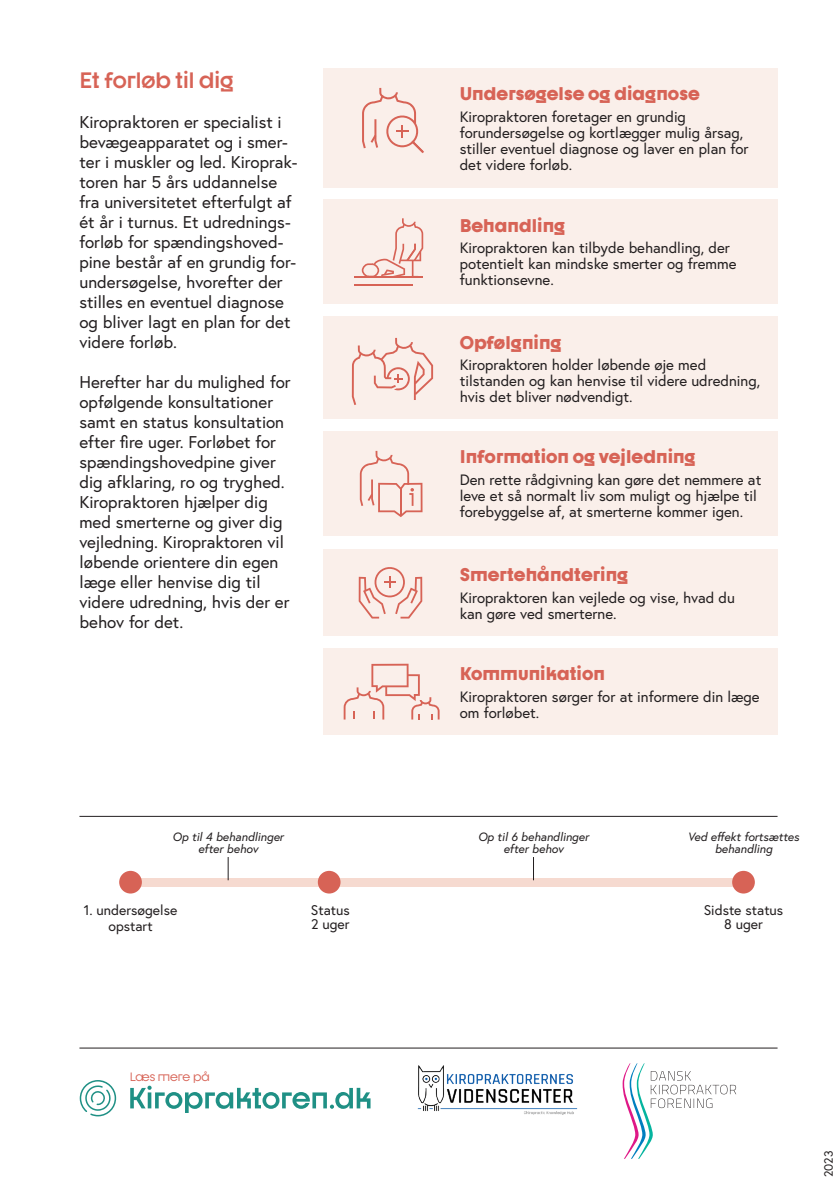
<style>
.page{position:relative;width:840px;height:1191px;background:#fff}
.page>*{position:absolute;margin:0;border:0;box-sizing:border-box;transform-origin:0 0}
.MR{font:700 22px "Dystopian";color:#d76356}
.Box_Brød{font:900 18px "Dystopian";color:#d76356}
.Brødtekst_Europa{font:17px/20px "Europa";color:#231f20}
.Box_Brød-2{font:15px/16px "Europa";color:#231f20}
.Box_Brød-3{font:14px/16px "Europa";color:#231f20;text-align:center}
.Box_Brød-4{font:italic 12px/12px "Europa";color:#231f20;text-align:center}
.MR-2{font:12px "Dystopian";color:#d76356}
.Box_Brød-5{font:12px "Europa";color:#231f20}
</style>
<div class="page">
<hr style="left:79px;top:816px;width:698px;height:1px;background:#231f20">
<div style="left:130px;top:878px;width:618px;height:8px;background:#f6dad0"></div>
<div style="left:119px;top:871px;width:23px;height:22px;background:#d76356;border-radius:50%"></div>
<div style="left:317px;top:871px;width:23px;height:22px;background:#d76356;border-radius:50%"></div>
<svg style="left:228px;top:857px;width:1px;height:23px"></svg>
<svg style="left:533px;top:857px;width:1px;height:23px"></svg>
<div style="left:731px;top:871px;width:23px;height:22px;background:#d76356;border-radius:50%"></div>
<div style="left:323px;top:68px;width:454px;height:120px;background:#faefea"></div>
<div style="left:323px;top:431px;width:454px;height:105px;background:#faefea"></div>
<div style="left:323px;top:549px;width:454px;height:87px;background:#faefea"></div>
<div style="left:323px;top:647px;width:454px;height:87px;background:#faefea"></div>
<div style="left:323px;top:199px;width:454px;height:105px;background:#faefea"></div>
<div style="left:323px;top:316px;width:454px;height:103px;background:#faefea"></div>
<svg style="left:362px;top:88px;width:62px;height:65px"></svg>
<hr style="left:354px;top:284px;width:58px;height:2px;background:#d76356">
<hr style="left:354px;top:276px;width:68px;height:1px;background:#d76356">
<svg style="left:361px;top:218px;width:62px;height:59px"></svg>
<svg style="left:351px;top:338px;width:82px;height:67px"></svg>
<svg style="left:359px;top:451px;width:63px;height:66px"></svg>
<svg style="left:358px;top:567px;width:64px;height:51px"></svg>
<svg style="left:343px;top:663px;width:96px;height:56px"></svg>
<hr style="left:79px;top:1047px;width:698px;height:1px;background:#231f20">
<svg style="left:622px;top:1063px;width:113px;height:95px"></svg>
<img style="left:417px;top:1065px;width:161px;height:50px">
<svg style="left:130px;top:1085px;width:240px;height:28px"></svg>
<svg style="left:79px;top:1080px;width:37px;height:36px"></svg>
<p class="MR" style="left:79px;top:66px;width:156px">Et forløb til dig</p>
<p class="Brødtekst_Europa" style="left:79px;top:112px;width:219px">Kiropraktoren er specialist i bevægeapparatet og i smer&shy;ter i muskler og led. Kiroprak&shy;toren har 5 års uddannelse fra universitetet efterfulgt af ét år i turnus. Et udrednings&shy;forløb for spændingshoved&shy;pine består af en grundig for&shy;undersøgelse, hvorefter der stilles en eventuel diagnose og bliver lagt en plan for det videre forløb.</p>
<p class="Brødtekst_Europa" style="left:79px;top:372px;width:213px">Herefter har du mulighed for opfølgende konsultationer samt en status konsultation efter fire uger. Forløbet for spændingshovedpine giver dig afklaring, ro og tryghed.<br>Kiropraktoren hjælper dig med smerterne og giver dig vejledning. Kiropraktoren vil løbende orientere din egen læge eller henvise dig til videre udredning, hvis der er behov for det.</p>
<p class="Box_Brød" style="left:459px;top:82px;width:241px">Undersøgelse og diagnose</p>
<p class="Box_Brød-2" style="left:459px;top:108px;width:290px">Kiropraktoren foretager en grundig forundersøgelse og kortlægger mulig årsag, stiller eventuel diagnose og laver en plan for det videre forløb.</p>
<p class="Box_Brød" style="left:459px;top:213px;width:107px">Behandling</p>
<p class="Box_Brød-2" style="left:459px;top:240px;width:278px">Kiropraktoren kan tilbyde behandling, der potentielt kan mindske smerter og fremme funktionsevne.</p>
<p class="Box_Brød" style="left:459px;top:330px;width:103px">Opfølgning</p>
<p class="Box_Brød-2" style="left:459px;top:357px;width:302px">Kiropraktoren holder løbende øje med tilstanden og kan henvise til videre udredning, hvis det bliver nødvendigt.</p>
<p class="Box_Brød" style="left:459px;top:445px;width:237px">Information og vejledning</p>
<p class="Box_Brød-2" style="left:459px;top:471px;width:303px">Den rette rådgivning kan gøre det nemmere at leve et så normalt liv som muligt og hjælpe til forebyggelse af, at smerterne kommer igen.</p>
<p class="Box_Brød" style="left:459px;top:563px;width:170px">Smertehåndtering</p>
<p class="Box_Brød-2" style="left:459px;top:589px;width:276px">Kiropraktoren kan vejlede og vise, hvad du kan gøre ved smerterne.</p>
<p class="Box_Brød" style="left:459px;top:661px;width:147px">Kommunikation</p>
<p class="Box_Brød-2" style="left:459px;top:688px;width:301px">Kiropraktoren sørger for at informere din læge om forløbet.</p>
<p class="Box_Brød-4" style="left:172px;top:831px;width:113px">Op til 4 behandlinger efter behov</p>
<p class="Box_Brød-4" style="left:478px;top:831px;width:112px">Op til 6 behandlinger efter behov</p>
<p class="Box_Brød-4" style="left:687px;top:831px;width:113px">Ved effekt fortsættes behandling</p>
<p class="Box_Brød-3" style="left:84px;top:902px;width:95px">1. undersøgelse opstart</p>
<p class="Box_Brød-3" style="left:310px;top:902px;width:40px">Status</p>
<p class="Box_Brød-3" style="left:311px;top:916px;width:40px">2 uger</p>
<p class="Box_Brød-3" style="left:703px;top:902px;width:81px">Sidste status</p>
<p class="Box_Brød-3" style="left:723px;top:916px;width:40px">8 uger</p>
<p class="MR-2" style="left:130px;top:1070px;width:82px">Læs mere på</p>
<p class="Box_Brød-5" style="left:820px;top:1177px;width:28px;rotate:-90deg">2023</p>
</div>
